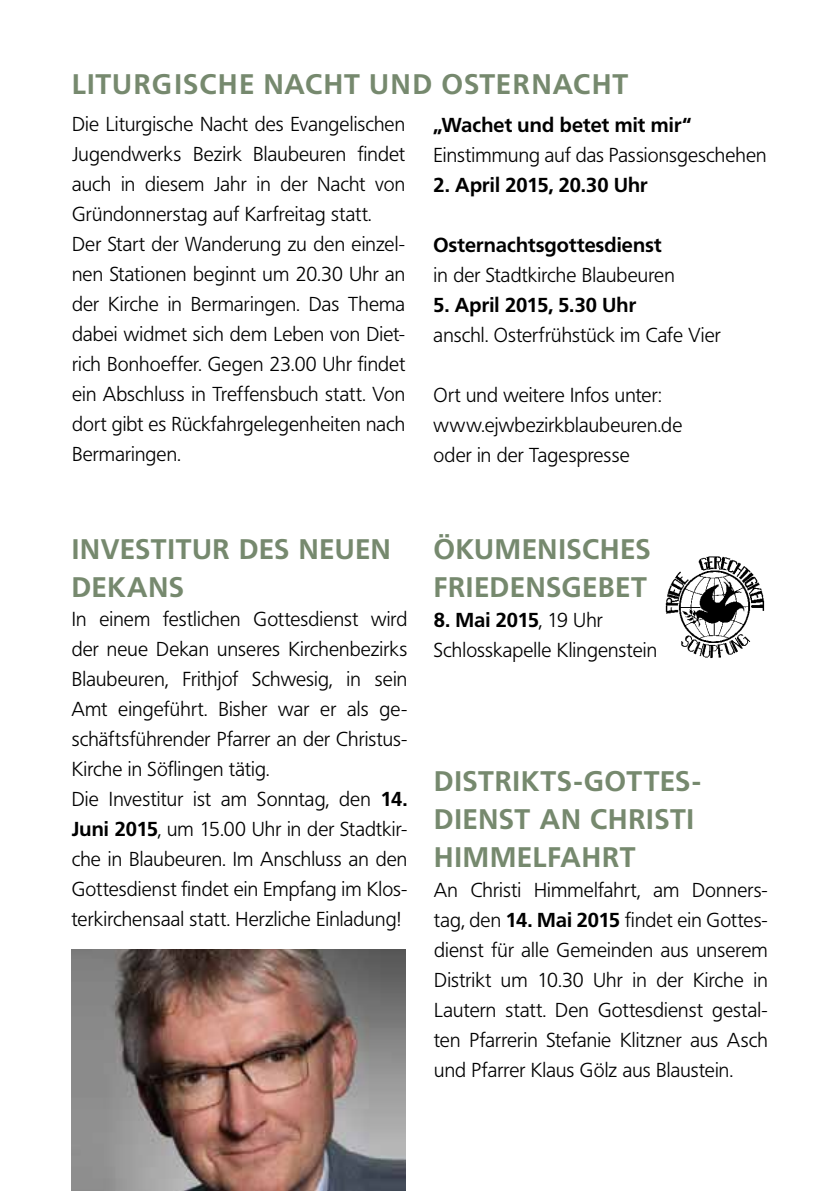
<style>
.page{position:relative;width:840px;height:1191px;background:#fff}
.page>*{position:absolute;margin:0;border:0;box-sizing:border-box;transform-origin:0 0}
.t1{font:700 28px/38px "Frutiger BQ";letter-spacing:.035em;color:#76896e}
.t2{font:700 28px "Frutiger BQ";letter-spacing:.055em;color:#76896e}
.t3{font:300 20px/30px "Frutiger BQ";letter-spacing:.005em;color:#000}
.t4{font:700 20px "Frutiger BQ";letter-spacing:.01em;color:#000}
.s1{font-weight:700}
</style>
<div class="page">
<img style="left:665px;top:556px;width:100px;height:103px">
<img style="left:72px;top:950px;width:333px;height:241px">
<h1 class="t2" style="left:72px;top:67px;width:319px">LITURGISCHE NACHT UND</h1>
<h1 class="t1" style="left:441px;top:65px;width:188px">OSTERNACHT</h1>
<p class="t3" style="left:72px;top:109px;width:334px">Die Liturgische Nacht des Evangelischen Jugendwerks Bezirk Blaubeuren findet auch in diesem Jahr in der Nacht von Gründonnerstag auf Karfreitag statt.<br>Der Start der Wanderung zu den einzel&shy;nen Stationen beginnt um 20.30 Uhr an der Kirche in Bermaringen. Das Thema dabei widmet sich dem Leben von Diet&shy;rich Bonhoeffer. Gegen 23.00 Uhr findet ein Abschluss in Treffensbuch statt. Von dort gibt es Rückfahrgelegenheiten nach Bermaringen.</p>
<p class="t4" style="left:433px;top:113px;width:259px">„WACHET UND BETET MIT MIR“</p>
<p class="t3" style="left:433px;top:140px;width:334px">Einstimmung auf das Passionsgeschehen</p>
<p class="t4" style="left:433px;top:173px;width:215px">2. APRIL 2015, 20.30 UHR</p>
<p class="t4" style="left:433px;top:233px;width:229px">OSTERNACHTSGOTTESDIENST</p>
<p class="t3" style="left:433px;top:260px;width:242px">in der Stadtkirche Blaubeuren</p>
<p class="t4" style="left:433px;top:293px;width:204px">5. APRIL 2015, 5.30 UHR</p>
<p class="t3" style="left:433px;top:320px;width:288px">anschl. Osterfrühstück im Cafe Vier</p>
<p class="t3" style="left:433px;top:380px;width:250px">Ort und weitere Infos unter: www.ejwbezirkblaubeuren.de oder in der Tagespresse</p>
<h1 class="t1" style="left:72px;top:530px;width:185px">INVESTITUR DES</h1>
<h1 class="t1" style="left:298px;top:530px;width:19px">NEUEN</h1>
<h1 class="t1" style="left:72px;top:568px;width:39px">DEKANS</h1>
<p class="t3" style="left:72px;top:604px;width:337px">In einem festlichen Gottesdienst wird der neue Dekan unseres Kirchenbezirks Blaubeuren, Frithjof Schwesig, in sein Amt eingeführt. Bisher war er als ge&shy;schäftsführender Pfarrer an der Christus-Kirche in Söflingen tätig.<br>Die Investitur ist am Sonntag, den <span class="s1">14.<br>JUNI 2015</span>, um 15.00 Uhr in der Stadtkir&shy;che in Blaubeuren. Im Anschluss an den Gottesdienst findet ein Empfang im Klos&shy;terkirchensaal statt. Herzliche Einladung!</p>
<h1 class="t1" style="left:433px;top:530px;width:41px">ÖKUMENIS</h1>
<h1 class="t1" style="left:582px;top:530px;width:35px">CHES</h1>
<h1 class="t1" style="left:433px;top:568px;width:50px">FRIEDENSGEBE</h1>
<h1 class="t1" style="left:631px;top:568px;width:17px">T</h1>
<p class="t3" style="left:433px;top:605px;width:225px"><span class="s1">8. MAI 2015</span>, 19 Uhr<br>Schlosskapelle Klingenstein</p>
<h1 class="t1" style="left:434px;top:762px;width:268px">DISTRIKTS-GOTTES-<br>DIENS</h1>
<h1 class="t1" style="left:514px;top:800px;width:177px">T AN CH RISTI</h1>
<h1 class="t1" style="left:434px;top:838px;width:40px">HIMMELFAH</h1>
<h1 class="t1" style="left:601px;top:838px;width:35px">RT</h1>
<p class="t3" style="left:434px;top:875px;width:335px;text-align:justify">An Christi Himmelfahrt, am Donners&shy;tag, den <span class="s1">14. MAI 2015</span> findet ein Gottes&shy;dienst für alle Gemeinden aus unserem Distrikt um 10.30 Uhr in der Kirche in Lautern statt. Den Gottesdienst gestal&shy;ten Pfarrerin Stefanie Klitzner aus Asch und Pfarrer Klaus Gölz aus Blaustein.</p>
</div>
